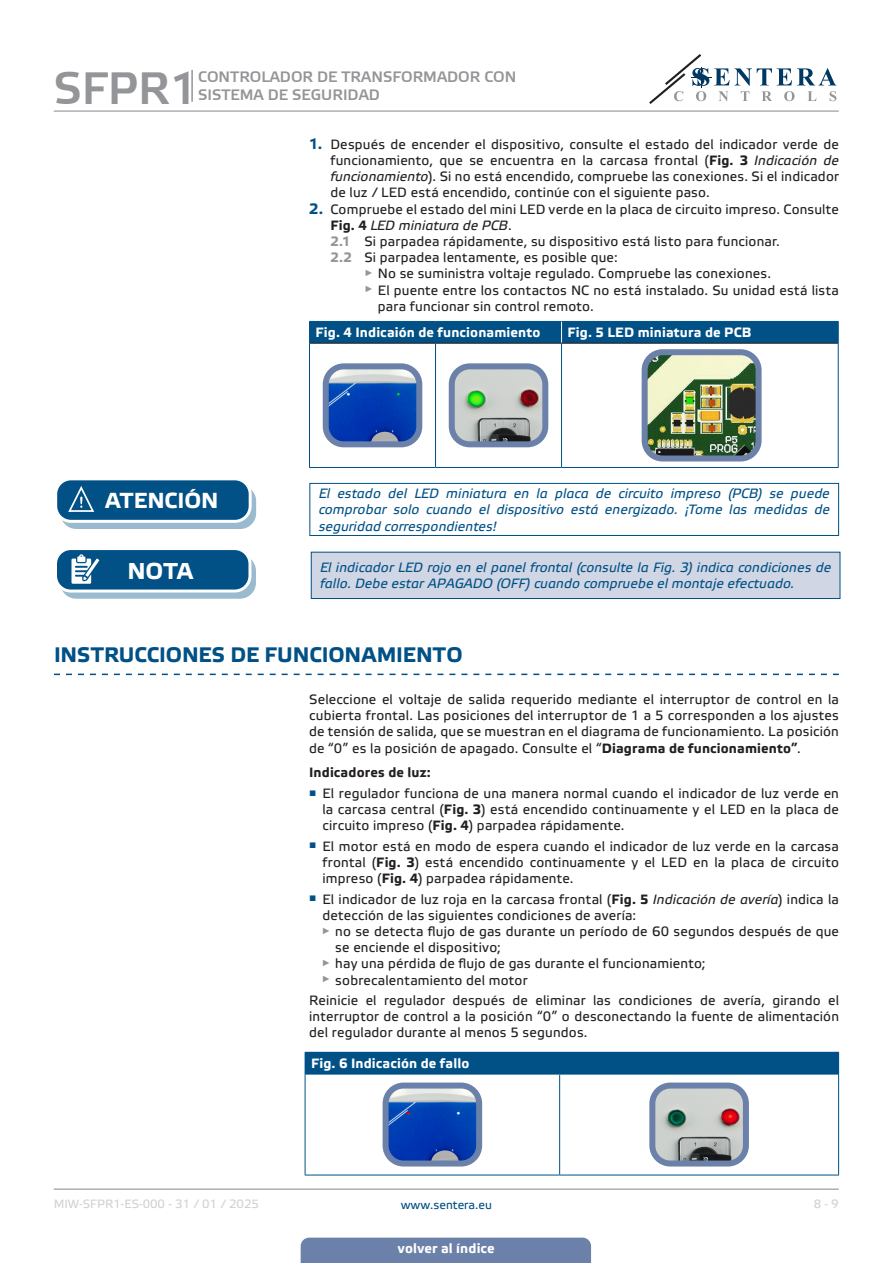
<style>
.page{position:relative;width:893px;height:1263px;background:#fff}
.page>*{position:absolute;margin:0;border:0;box-sizing:border-box;transform-origin:0 0}
.t1{font:45px "Etelka Medium Pro";color:#939598}
.t2{font:700 22.95px "Etelka Text Pro";color:#fff}
.t3{font:700 21.75px "Etelka Text Pro";letter-spacing:-.005em;color:#fff}
.t4{font:700 21px "Etelka Text Pro";letter-spacing:-.005em;color:#015186}
.t5{font:15px/18px "Etelka Medium Pro";color:#939598}
.body{font:13.5px/16.2px "Etelka Text Pro";letter-spacing:.015em;color:#231f20;text-align:justify}
.attention{font:italic 13.5px/16.2px "Etelka Text Pro";letter-spacing:.01em;color:#015186;text-align:justify}
.bullet{font:13.5px/16.2px "Etelka Text Pro";letter-spacing:.015em;color:#231f20;text-align:justify}
.table_text{font:700 13.5px "Etelka Text Pro";letter-spacing:.01em;color:#fff}
.body-2{font:700 13.5px "Etelka Text Pro";letter-spacing:.01em;color:#231f20}
.t6{font:12px "Etelka Text Pro";color:#d1d2d4}
.t7{font:12px "Etelka Text Pro";color:#015186}
.s1{font-weight:700;font-size:15px;color:#015186}
.s2{font-weight:700}
.s3{font-style:italic}
.s4{font-weight:700;color:#939598}
</style>
<div class="page">
<hr style="left:54px;top:111px;width:785px;height:1px;background:#939598">
<hr style="left:54px;top:1188px;width:785px;height:2px;background:#939598">
<svg style="left:649px;top:54px;width:187px;height:50px"></svg>
<div style="left:301px;top:1237px;width:290px;height:26px;background:#6c81aa"></div>
<hr style="left:191px;top:70px;width:2px;height:32px;background:#939598">
<svg style="left:54px;top:674px;width:785px;height:1px"></svg>
<hr style="left:309px;top:343px;width:1px;height:124px;background:#015186">
<hr style="left:435px;top:344px;width:1px;height:123px;background:#015186">
<hr style="left:561px;top:344px;width:1px;height:123px;background:#015186">
<hr style="left:838px;top:343px;width:1px;height:124px;background:#015186">
<hr style="left:309px;top:467px;width:126px;height:1px;background:#015186">
<hr style="left:435px;top:467px;width:126px;height:1px;background:#015186">
<hr style="left:561px;top:467px;width:278px;height:1px;background:#015186">
<div style="left:309px;top:321px;width:530px;height:22px;background:#015186"></div>
<hr style="left:310px;top:343px;width:125px;height:1px;background:#231f20">
<hr style="left:435px;top:343px;width:126px;height:1px;background:#231f20">
<hr style="left:561px;top:343px;width:277px;height:1px;background:#231f20">
<img style="left:330px;top:370px;width:85px;height:70px">
<div style="left:323px;top:363px;width:99px;height:84px;border:6px solid #6c81aa;border-radius:18px"></div>
<img style="left:456px;top:370px;width:85px;height:70px">
<div style="left:449px;top:363px;width:99px;height:84px;border:6px solid #6c81aa;border-radius:18px"></div>
<img style="left:649px;top:356px;width:106px;height:98px">
<div style="left:642px;top:349px;width:120px;height:112px;border:6px solid #6c81aa;border-radius:18px"></div>
<div style="left:61px;top:486px;width:194px;height:42px;background:#9abacf;border-radius:15px"></div>
<div style="left:60px;top:485px;width:196px;height:44px;border:1px solid #015186;border-radius:15px"></div>
<div style="left:56px;top:479px;width:194px;height:42px;background:#015186;border-radius:15px"></div>
<div style="left:54px;top:477px;width:198px;height:46px;border:3px solid #fff;border-radius:15px"></div>
<svg style="left:67px;top:486px;width:39px;height:43px"></svg>
<div style="left:309px;top:483px;width:530px;height:53px;border:1px solid #015186"></div>
<svg style="left:61px;top:556px;width:194px;height:42px"></svg>
<div style="left:60px;top:555px;width:196px;height:44px;border:1px solid #015186;border-radius:15px"></div>
<div style="left:56px;top:548px;width:194px;height:43px;background:#015186;border-radius:15px"></div>
<div style="left:54px;top:547px;width:197px;height:45px;border:3px solid #fff;border-radius:15px"></div>
<svg style="left:71px;top:554px;width:34px;height:38px"></svg>
<div style="left:311px;top:552px;width:529px;height:46px;background:#d1d6e4"></div>
<div style="left:311px;top:552px;width:529px;height:47px;border:1px solid #015186"></div>
<div style="left:305px;top:1052px;width:534px;height:22px;background:#015186"></div>
<hr style="left:305px;top:1074px;width:1px;height:101px;background:#015186">
<hr style="left:559px;top:1074px;width:1px;height:101px;background:#015186">
<hr style="left:838px;top:1074px;width:1px;height:101px;background:#015186">
<hr style="left:305px;top:1175px;width:255px;height:1px;background:#015186">
<hr style="left:560px;top:1175px;width:279px;height:1px;background:#015186">
<img style="left:390px;top:1089px;width:85px;height:70px">
<div style="left:383px;top:1082px;width:99px;height:84px;border:6px solid #6c81aa;border-radius:18px"></div>
<img style="left:656px;top:1089px;width:86px;height:70px">
<div style="left:649px;top:1082px;width:100px;height:84px;border:6px solid #6c81aa;border-radius:18px"></div>
<h1 class="t1" style="left:54px;top:64px;width:146px">SFPR1</h1>
<p class="t5" style="left:198px;top:69px;width:320px">CONTROLADOR DE TRANSFORMADOR CON<br>SISTEMA DE SEGURIDAD</p>
<p class="body" style="left:330px;top:137px;width:510px;text-indent:-21px"><span class="s1">1.</span> Después de encender el dispositivo, consulte el estado del indicador verde de funcionamiento, que se encuentra en la carcasa frontal (<span class="s2">Fig. 3</span> <span class="s3">Indicación de funcionamiento</span>). Si no está encendido, compruebe las conexiones. Si el indicador de luz / LED está encendido, continúe con el siguiente paso.</p>
<p class="body" style="left:330px;top:202px;width:510px;text-indent:-21px"><span class="s1">2.</span> Compruebe el estado del mini LED verde en la placa de circuito impreso. Consulte<br><span class="s2">Fig. 4</span> <span class="s3">LED miniatura de PCB</span>.</p>
<p class="body" style="left:330px;top:234px;width:451px"><span class="s4">2.1</span> Si parpadea rápidamente, su dispositivo está listo para funcionar.</p>
<p class="body" style="left:330px;top:250px;width:289px"><span class="s4">2.2</span> Si parpadea lentamente, es posible que:</p>
<p class="body" style="left:364px;top:266px;width:408px"><sup>►</sup> No se suministra voltaje regulado. Compruebe las conexiones.</p>
<p class="body" style="left:378px;top:283px;width:463px;text-indent:-13px"><sup>►</sup> El puente entre los contactos NC no está instalado. Su unidad está lista para funcionar sin control remoto.</p>
<p class="table_text" style="left:315px;top:325px;width:227px">Fig. 4 Indicaión de funcionamiento</p>
<p class="table_text" style="left:567px;top:325px;width:186px">Fig. 5 LED miniatura de PCB</p>
<p class="t3" style="left:106px;top:488px;width:114px">ATENCIÓN</p>
<p class="attention" style="left:319px;top:486px;width:513px">El estado del LED miniatura en la placa de circuito impreso (PCB) se puede comprobar solo cuando el dispositivo está energizado. ¡Tome las medidas de seguridad correspondientes!</p>
<p class="t2" style="left:127px;top:559px;width:67px">NOTA</p>
<p class="attention" style="left:320px;top:560px;width:513px">El indicador LED rojo en el panel frontal (consulte la Fig. 3) indica condiciones de fallo. Debe estar APAGADO (OFF) cuando compruebe el montaje efectuado.</p>
<p class="t4" style="left:54px;top:643px;width:410px">INSTRUCCIONES DE FUNCIONAMIENTO</p>
<p class="body" style="left:309px;top:692px;width:531px">Seleccione el voltaje de salida requerido mediante el interruptor de control en la cubierta frontal. Las posiciones del interruptor de 1 a 5 corresponden a los ajustes de tensión de salida, que se muestran en el diagrama de funcionamiento. La posición de “0” es la posición de apagado. Consulte el “<span class="s2">Diagrama de funcionamiento”</span>.</p>
<p class="body-2" style="left:309px;top:765px;width:123px">Indicadores de luz:</p>
<p class="body" style="left:322px;top:786px;width:518px;text-indent:-13px"><sup>■</sup> El regulador funciona de una manera normal cuando el indicador de luz verde en la carcasa central (<span class="s2">Fig. 3</span>) está encendido continuamente y el LED en la placa de circuito impreso (<span class="s2">Fig. 4</span>) parpadea rápidamente.</p>
<p class="body" style="left:322px;top:839px;width:518px;text-indent:-13px"><sup>■</sup> El motor está en modo de espera cuando el indicador de luz verde en la carcasa frontal (<span class="s2">Fig. 3</span>) está encendido continuamente y el LED en la placa de circuito impreso (<span class="s2">Fig. 4</span>) parpadea rápidamente.</p>
<p class="body" style="left:322px;top:892px;width:518px;text-indent:-13px"><sup>■</sup> El indicador de luz roja en la carcasa frontal (<span class="s2">Fig. 5</span> <span class="s3">Indicación de avería</span>) indica la detección de las siguientes condiciones de avería:</p>
<p class="body" style="left:335px;top:924px;width:505px;text-indent:-13px"><sup>►</sup> no se detecta flujo de gas durante un período de 60 segundos después de que se enciende el dispositivo;</p>
<p class="body" style="left:322px;top:956px;width:385px"><sup>►</sup> hay una pérdida de flujo de gas durante el funcionamiento;</p>
<p class="body" style="left:322px;top:973px;width:207px"><sup>►</sup> sobrecalentamiento del motor</p>
<p class="bullet" style="left:309px;top:993px;width:531px">Reinicie el regulador después de eliminar las condiciones de avería, girando el interruptor de control a la posición “0” o desconectando la fuente de alimentación del regulador durante al menos 5 segundos.</p>
<p class="table_text" style="left:311px;top:1056px;width:160px">Fig. 6 Indicación de fallo</p>
<p class="t6" style="left:54px;top:1197px;width:207px">MIW-SFPR1-ES-000 - 31 / 01 / 2025</p>
<p class="t7" style="left:401px;top:1198px;width:93px">www.sentera.eu</p>
<p class="t6" style="left:814px;top:1197px;width:27px">8 - 9</p>
<p class="table_text" style="left:398px;top:1240px;width:98px">volver al índice</p>
</div>
